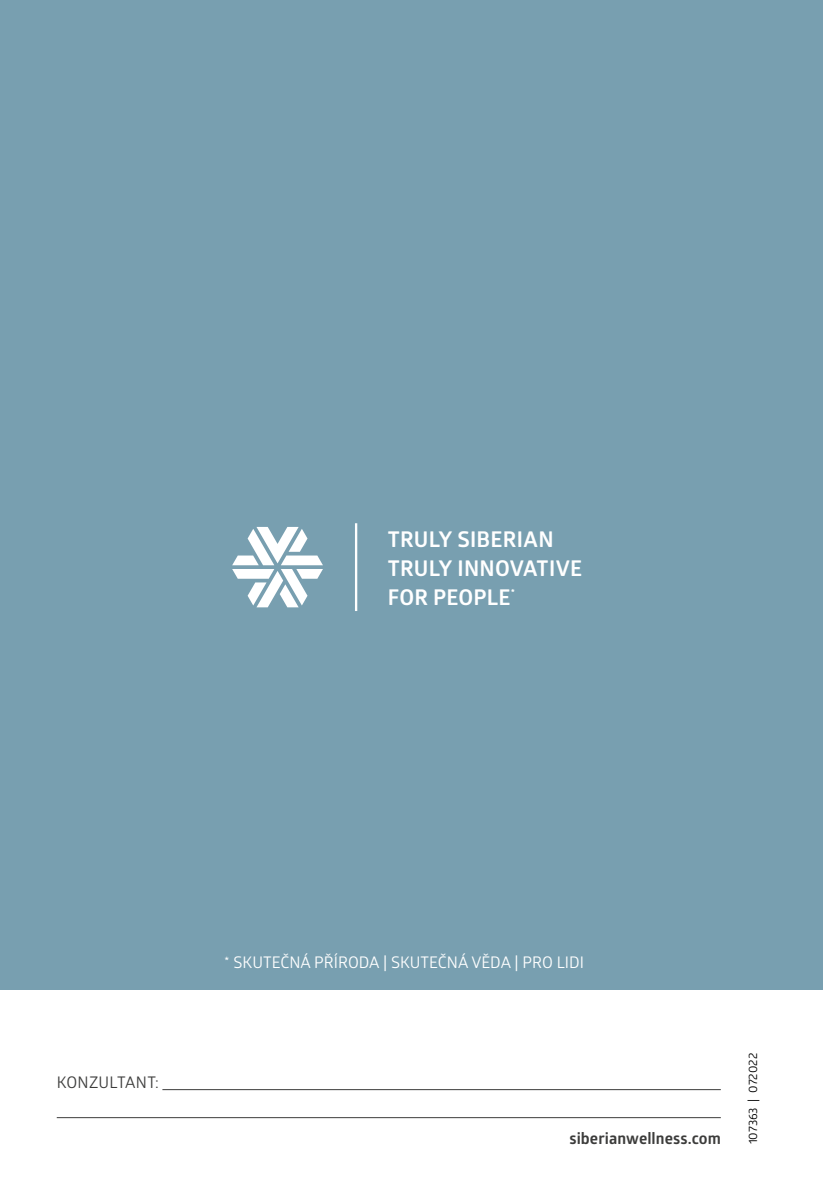
<style>
.page{position:relative;width:823px;height:1191px;background:#fff}
.page>*{position:absolute;margin:0;border:0;box-sizing:border-box;transform-origin:0 0}
.t1{font:21.8px/29px "Glober M Bold";letter-spacing:.015em;color:#fff}
.t2{font:16px "Glober M Regular";color:#fff}
.t3{font:16px "Glober M Bold";letter-spacing:.005em;color:#3c3c3b}
.t4{font:16px "Glober M Regular";letter-spacing:.015em;color:#3c3c3b}
.t5{font:12px "Glober M Regular";color:#000}
</style>
<div class="page">
<div style="left:0;top:0;width:822px;height:989px;background:#789fb0"></div>
<hr style="left:355px;top:523px;width:2px;height:88px;background:#fff">
<svg style="left:232px;top:527px;width:91px;height:80px"></svg>
<hr style="left:162px;top:1089px;width:558px;height:1px;background:#3c3c3b">
<hr style="left:57px;top:1117px;width:663px;height:1px;background:#3c3c3b">
<p class="t1" style="left:387px;top:523px;width:196px">TRULY SIBERIAN<br>TRULY INNOVATIVE<br>FOR PEOPLE<sup>*</sup></p>
<p class="t4" style="left:57px;top:1071px;width:103px">KONZULTANT:</p>
<p class="t2" style="left:224px;top:950px;width:361px">* SKUTEČNÁ PŘÍRODA | SKUTEČNÁ VĚDA | PRO LIDI</p>
<p class="t3" style="left:569px;top:1126px;width:153px">siberianwellness.com</p>
<p class="t5" style="left:743px;top:1144px;width:93px;rotate:-90deg">107363 | 072022</p>
</div>
